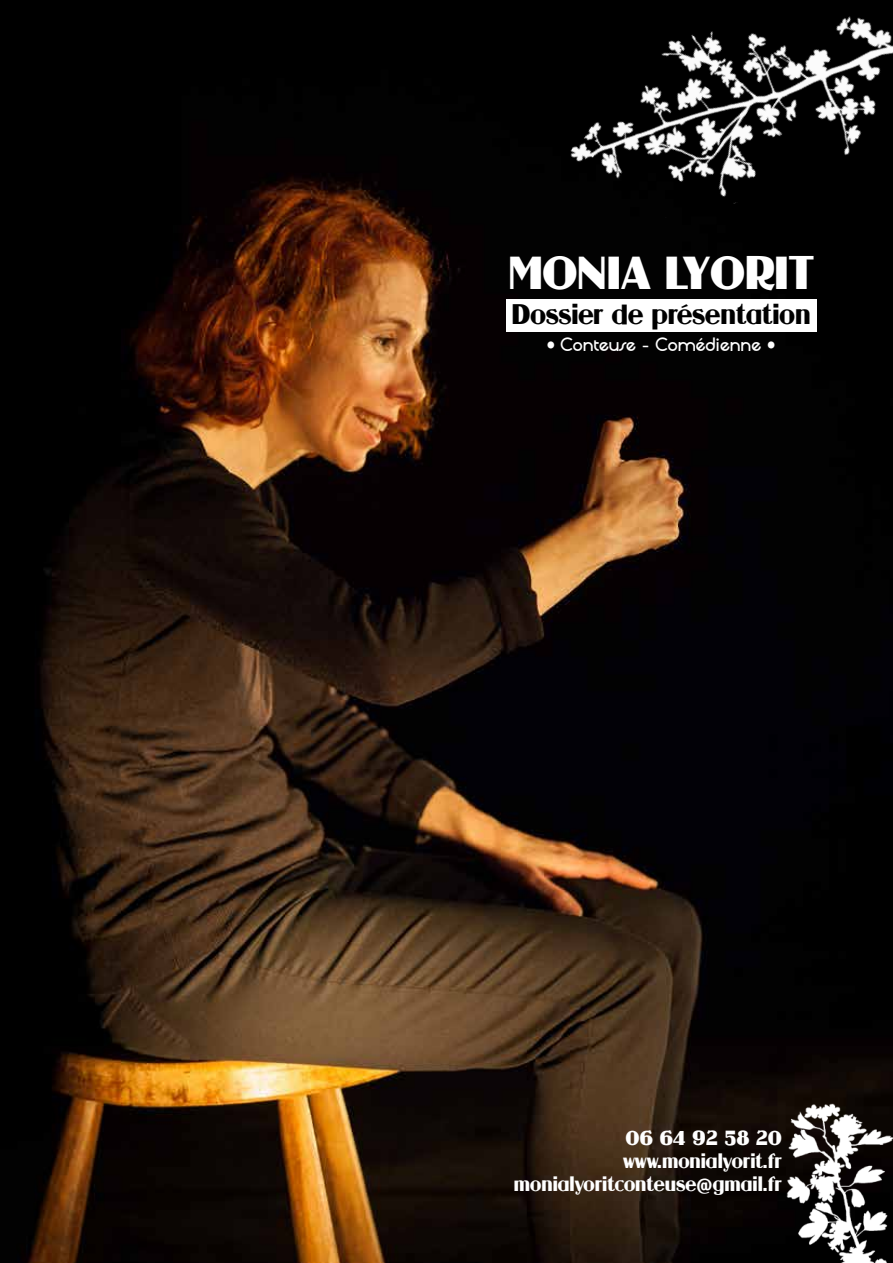
<style>
.page{position:relative;width:893px;height:1263px;background:#fff}
.page>*{position:absolute;margin:0;border:0;box-sizing:border-box;transform-origin:0 0}
.t1{font:45px "Guanine";color:#fff}
.t2{font:27px "Guanine";color:#000}
.t3{font:19.5px/23.4px "Guanine";color:#fff;text-align:right}
.t4{font:700 18px "Quadranta";color:#fff}
.s1{font-family:"Guanine";font-weight:400}
</style>
<div class="page">
<img style="left:0;top:0;width:893px;height:1263px">
<img style="left:770px;top:1095px;width:123px;height:168px">
<img style="left:562px;top:0;width:331px;height:221px">
<div style="left:506px;top:299px;width:310px;height:33px;background:#fff"></div>
<h1 class="t1" style="left:509px;top:246px;width:307px">mONIA LYORIT</h1>
<h2 class="t2" style="left:512px;top:298px;width:300px">Dossier de présentation</h2>
<p class="t4" style="left:547px;top:333px;width:229px"><span class="s1">•</span> Conteuse - Comédienne <span class="s1">•</span></p>
<p class="t3" style="left:514px;top:1126px;width:270px">06 64 92 58 20 www.monialyorit.fr monialyoritconteuse@gmail.fr</p>
</div>
